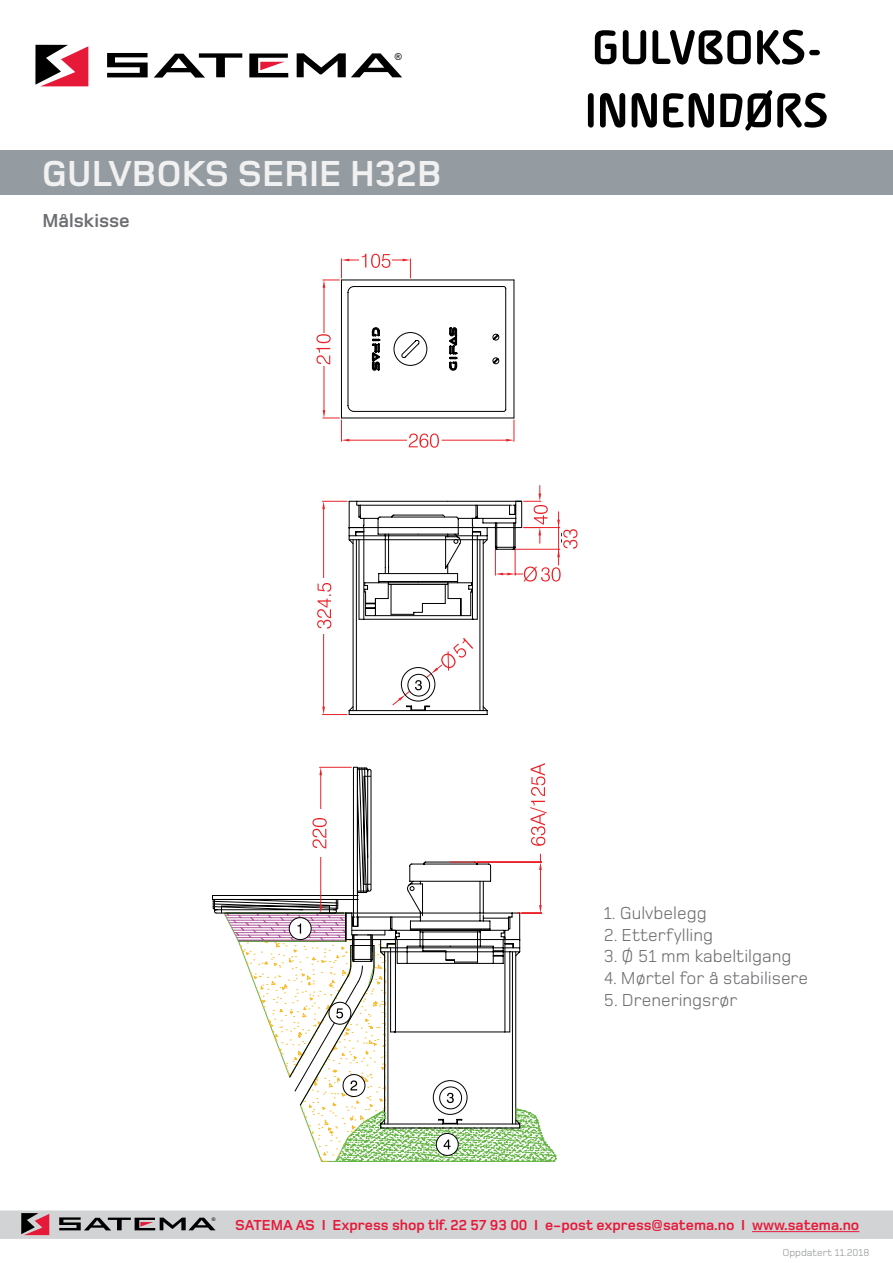
<style>
.page{position:relative;width:893px;height:1263px;background:#fff}
.page>*{position:absolute;margin:0;border:0;box-sizing:border-box;transform-origin:0 0}
.t1{font:700 52.5px/63px "Alega";color:#000}
.t2{font:700 37.5px "Foundry Monoline";color:#f1f1f2}
.t3{font:700 19.5px "Foundry Monoline";color:#6d6e71}
.t4{font:18px "Foundry Monoline";color:#6d6e71}
.t5{font:700 15px "Foundry Monoline";color:#e71939}
.t6{font:10.5px "Foundry Monoline";color:#939598}
.t7{font:9.6px "Arial";color:#000}
.t8{font:5.1px "Arial";color:#000}
</style>
<div class="page">
<svg style="left:35px;top:45px;width:53px;height:41px"></svg>
<svg style="left:107px;top:53px;width:41px;height:24px"></svg>
<svg style="left:154px;top:53px;width:88px;height:25px"></svg>
<svg style="left:297px;top:53px;width:105px;height:24px"></svg>
<svg style="left:249px;top:54px;width:39px;height:23px"></svg>
<svg style="left:0;top:1210px;width:893px;height:29px;background:#c9c9ca"></svg>
<hr style="left:752px;top:1231px;width:107px;height:1px;background:#e71939">
<div style="left:0;top:150px;width:893px;height:45px;background:#949ca1"></div>
<svg style="left:317px;top:485px;width:260px;height:230px"></svg>
<svg style="left:316px;top:254px;width:199px;height:194px"></svg>
<svg style="left:212px;top:767px;width:279px;height:147px"></svg>
<hr style="left:540px;top:870px;width:1px;height:35px;background:#e92228">
<hr style="left:450px;top:862px;width:92px;height:1px;background:#e92228">
<svg style="left:224px;top:881px;width:333px;height:281px"></svg>
<div style="left:308px;top:809px;width:21px;height:48px;background:#fff"></div>
<svg style="left:312px;top:818px;width:15px;height:30px"></svg>
<svg style="left:530px;top:763px;width:17px;height:107px"></svg>
<p class="t7" style="left:395px;top:50px;width:9px">®</p>
<h2 class="t2" style="left:42px;top:153px;width:401px">Gulvboks serie h32b</h2>
<p class="t3" style="left:43px;top:210px;width:89px">Målskisse</p>
<h1 class="t1" style="left:585px;top:19px;width:242px">GULVBOKS-<br>INNENDØRS</h1>
<p class="t4" style="left:604px;top:904px;width:105px">1. Gulvbelegg</p>
<p class="t4" style="left:604px;top:925px;width:111px">2. Etterfylling</p>
<p class="t4" style="left:604px;top:947px;width:189px">3. Ø 51 mm kabeltilgang</p>
<p class="t4" style="left:604px;top:968px;width:206px">4. Mørtel for å stabilisere</p>
<p class="t4" style="left:604px;top:990px;width:135px">5. Dreneringsrør</p>
<p class="t8" style="left:212px;top:1216px;width:5px">®</p>
<p class="t5" style="left:235px;top:1217px;width:626px">SATEMA AS I Express shop tlf. 22 57 93 00 I e-post express@satema.no I www.satema.no</p>
<p class="t6" style="left:782px;top:1247px;width:88px">Oppdatert 11.2018</p>
</div>
